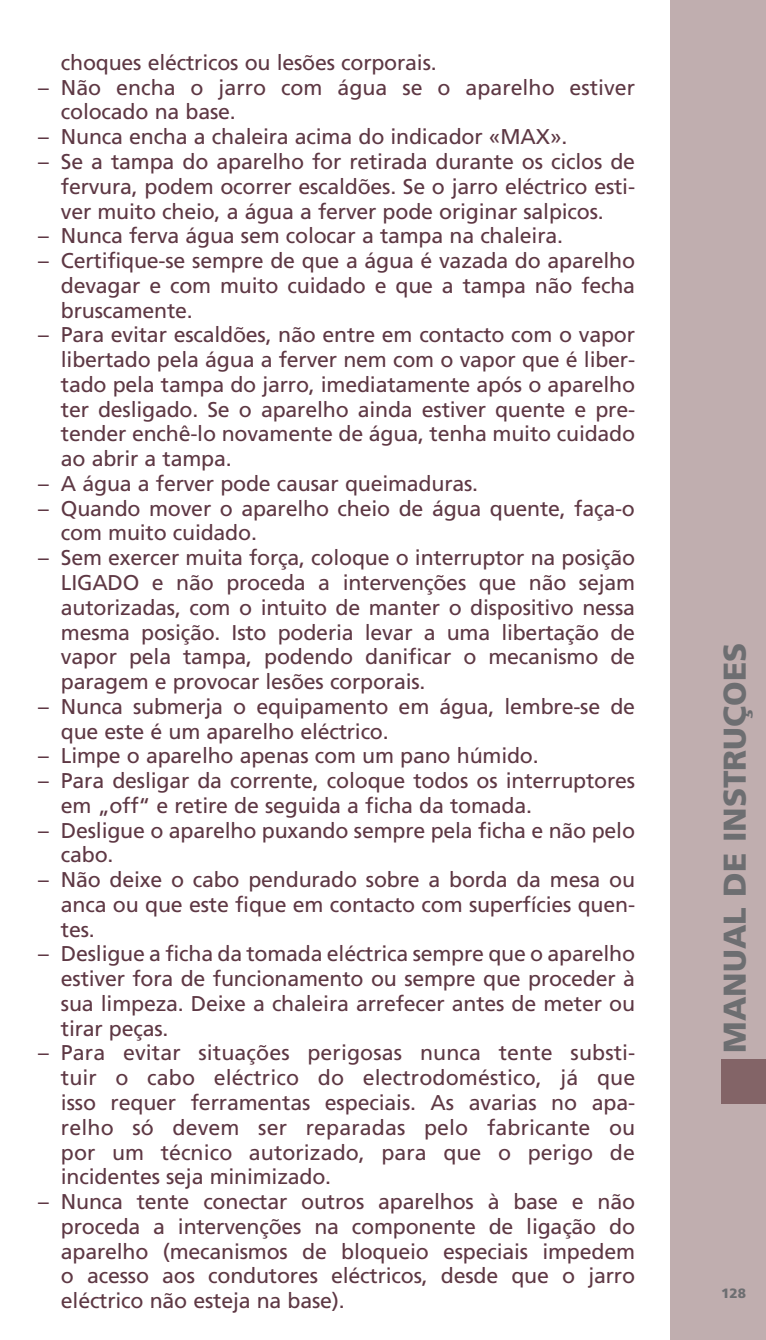
<style>
.page{position:relative;width:766px;height:1340px;background:#fff}
.page>*{position:absolute;margin:0;border:0;box-sizing:border-box;transform-origin:0 0}
.t1{font:900 31.5px "Frutiger";color:#836467}
.t2{font:900 31.5px "Frutiger";color:#6d6e71}
.t3{font:21.38px/24.8px "Frutiger";letter-spacing:-.01em;color:#5e3844;text-align:justify}
.t4{font:900 13.5px "Frutiger";color:#6d6e71}
</style>
<div class="page">
<div style="left:670px;top:0;width:95px;height:1339px;background:#c0aeaf"></div>
<div style="left:721px;top:1059px;width:44px;height:44px;background:#836467"></div>
<p class="t3" style="left:61px;top:52px;width:377px">choques eléctricos ou lesões corporais.</p>
<p class="t3" style="left:61px;top:76px;width:575px;text-indent:-23px">– Não encha o jarro com água se o aparelho estiver colocado na base.</p>
<p class="t3" style="left:38px;top:126px;width:530px">– Nunca encha a chaleira acima do indicador «MAX».</p>
<p class="t3" style="left:61px;top:151px;width:575px;text-indent:-23px">– Se a tampa do aparelho for retirada durante os ciclos de fervura, podem ocorrer escaldões. Se o jarro eléctrico esti&shy;ver muito cheio, a água a ferver pode originar salpicos.</p>
<p class="t3" style="left:38px;top:225px;width:526px">– Nunca ferva água sem colocar a tampa na chaleira.</p>
<p class="t3" style="left:61px;top:250px;width:575px;text-indent:-23px">– Certifique-se sempre de que a água é vazada do aparelho devagar e com muito cuidado e que a tampa não fecha bruscamente.</p>
<p class="t3" style="left:61px;top:324px;width:575px;text-indent:-23px">– Para evitar escaldões, não entre em contacto com o vapor libertado pela água a ferver nem com o vapor que é liber&shy;tado pela tampa do jarro, imediatamente após o aparelho ter desligado. Se o aparelho ainda estiver quente e pre&shy;tender enchê-lo novamente de água, tenha muito cuidado ao abrir a tampa.</p>
<p class="t3" style="left:38px;top:472px;width:441px">– A água a ferver pode causar queimaduras.</p>
<p class="t3" style="left:61px;top:497px;width:575px;text-indent:-23px">– Quando mover o aparelho cheio de água quente, faça-o com muito cuidado.</p>
<p class="t3" style="left:61px;top:547px;width:575px;text-indent:-23px">– Sem exercer muita força, coloque o interruptor na posição LIGADO e não proceda a intervenções que não sejam autorizadas, com o intuito de manter o dispositivo nessa mesma posição. Isto poderia levar a uma libertação de vapor pela tampa, podendo danificar o mecanismo de paragem e provocar lesões corporais.</p>
<p class="t3" style="left:61px;top:695px;width:575px;text-indent:-23px">– Nunca submerja o equipamento em água, lembre-se de que este é um aparelho eléctrico.</p>
<p class="t3" style="left:38px;top:745px;width:502px">– Limpe o aparelho apenas com um pano húmido.</p>
<p class="t3" style="left:61px;top:770px;width:575px;text-indent:-23px">– Para desligar da corrente, coloque todos os interruptores em „off“ e retire de seguida a ficha da tomada.</p>
<p class="t3" style="left:61px;top:819px;width:575px;text-indent:-23px">– Desligue o aparelho puxando sempre pela ficha e não pelo cabo.</p>
<p class="t3" style="left:61px;top:869px;width:575px;text-indent:-23px">– Não deixe o cabo pendurado sobre a borda da mesa ou anca ou que este fique em contacto com superfícies quen&shy;tes.</p>
<p class="t3" style="left:61px;top:943px;width:575px;text-indent:-23px">– Desligue a ficha da tomada eléctrica sempre que o aparelho estiver fora de funcionamento ou sempre que proceder à sua limpeza. Deixe a chaleira arrefecer antes de meter ou tirar peças.</p>
<p class="t3" style="left:61px;top:1042px;width:576px;text-indent:-23px">– Para evitar situações perigosas nunca tente substi&shy;tuir o cabo eléctrico do electrodoméstico, já que isso requer ferramentas especiais. As avarias no apa&shy;relho só devem ser reparadas pelo fabricante ou por um técnico autorizado, para que o perigo de incidentes seja minimizado.</p>
<p class="t3" style="left:61px;top:1190px;width:575px;text-indent:-23px">– Nunca tente conectar outros aparelhos à base e não proceda a intervenções na componente de ligação do aparelho (mecanismos de bloqueio especiais impedem o acesso aos condutores eléctricos, desde que o jarro eléctrico não esteja na base).</p>
<h1 class="t2" style="left:720px;top:1052px;width:411px;rotate:-90deg">MANUAL DE INSTRUÇOES</h1>
<h1 class="t1" style="left:720px;top:1084px;width:411px;rotate:-90deg">MANUAL DE INSTRUÇOES</h1>
<p class="t4" style="left:721px;top:1287px;width:26px">128</p>
</div>
